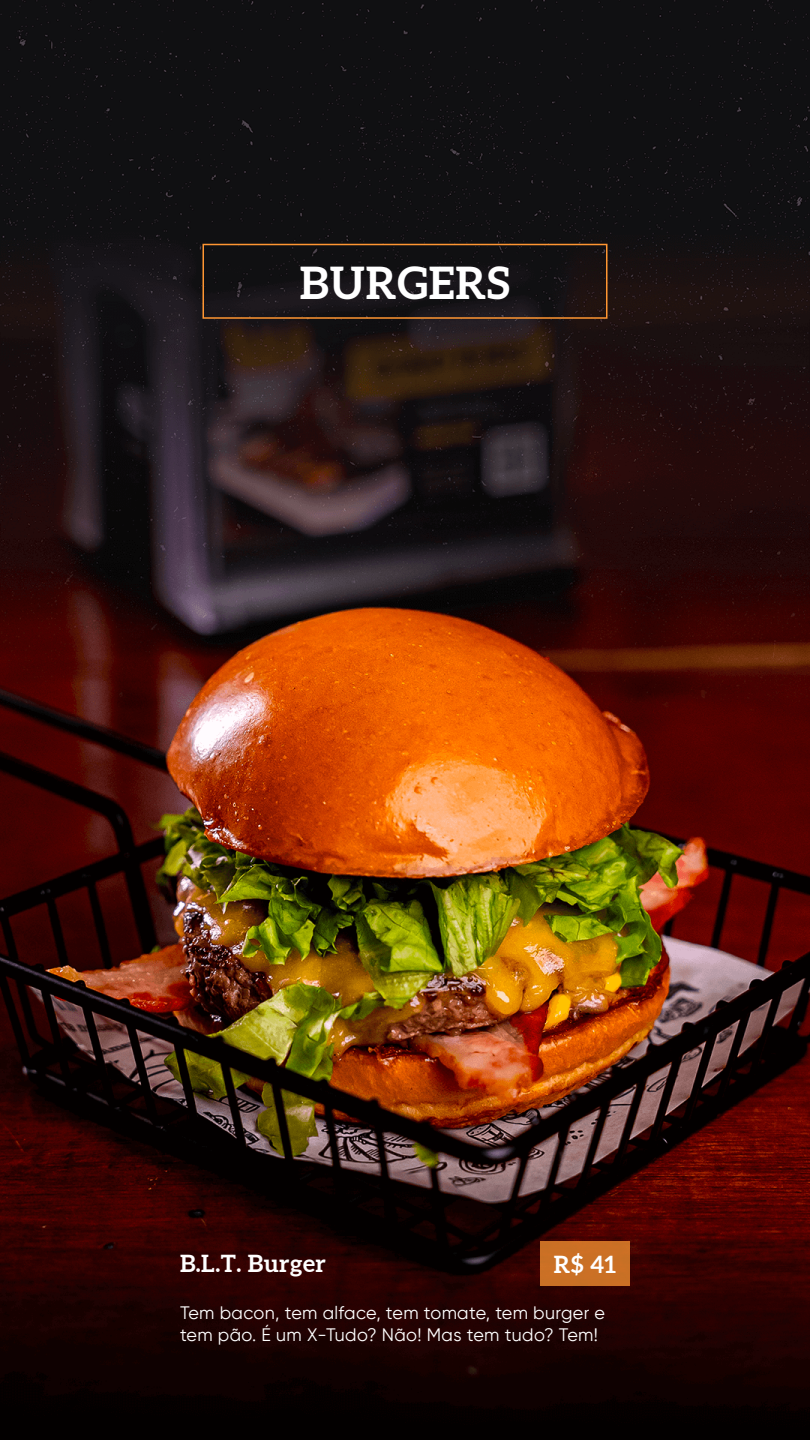
<style>
.page{position:relative;width:810px;height:1440px;background:#fff}
.page>*{position:absolute;margin:0;border:0;box-sizing:border-box;transform-origin:0 0}
.t1{font:700 45px "Aleo";letter-spacing:.02em;color:#fff}
.t2{font:700 24px "Aleo";letter-spacing:.02em;color:#fff}
.t3{font:18px/21.6px "Gilroy";letter-spacing:.02em;color:#fff}
</style>
<div class="page">
<img style="left:0;top:0;width:810px;height:1440px">
<div style="left:540px;top:1241px;width:90px;height:45px;background:#ca7025"></div>
<svg style="left:202px;top:243px;width:406px;height:77px;background:#201817"></svg>
<h1 class="t1" style="left:300px;top:255px;width:212px">BURGERS</h1>
<h2 class="t2" style="left:180px;top:1248px;width:148px">B.L.T. Burger</h2>
<h2 class="t2" style="left:554px;top:1250px;width:64px">R$ 41</h2>
<p class="t3" style="left:180px;top:1302px;width:427px">Tem bacon, tem alface, tem tomate, tem burger e tem pão. É um X-Tudo? Não! Mas tem tudo? Tem!</p>
</div>
